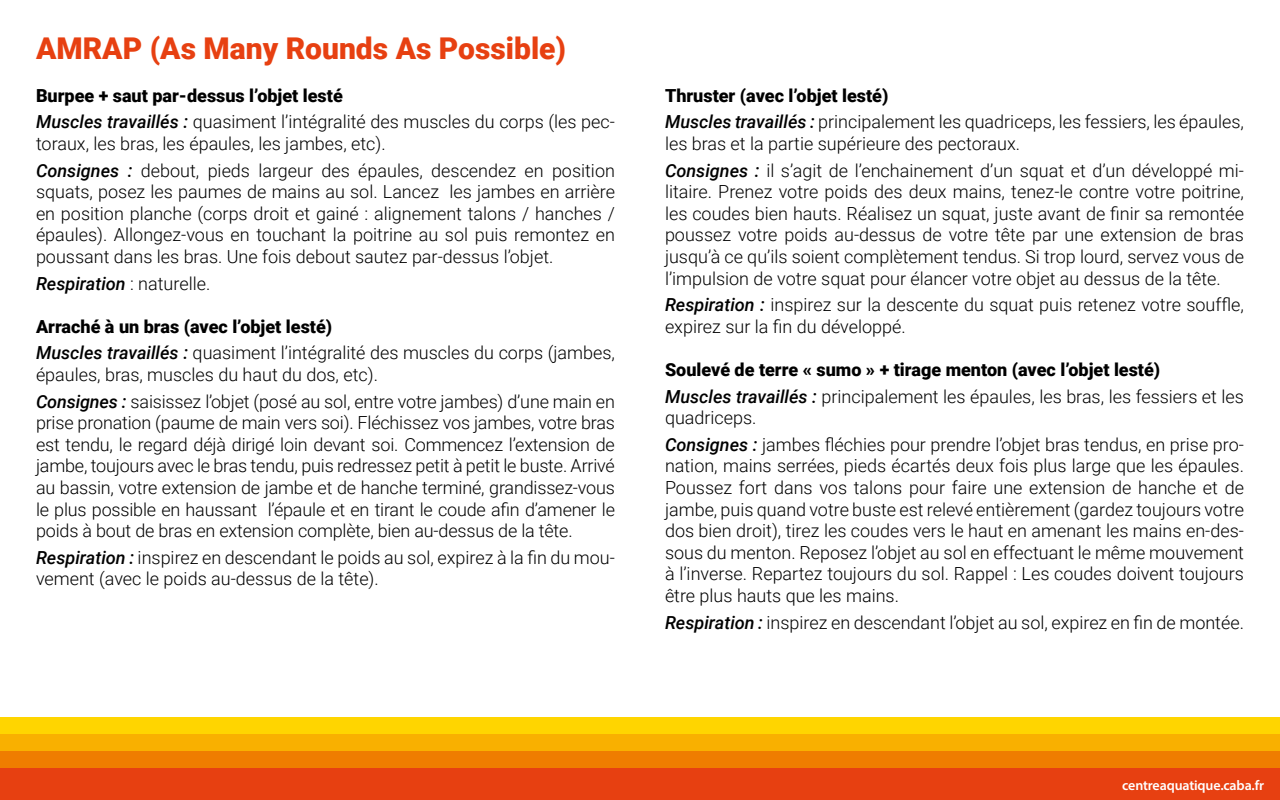
<style>
.page{position:relative;width:1280px;height:800px;background:#fff}
.page>*{position:absolute;margin:0;border:0;box-sizing:border-box;transform-origin:0 0}
.t1{font:900 30px "Roboto";color:#e74011}
.t2{font:300 18px/21.6px "Roboto";color:#000}
.t3{font:900 18px "Roboto";color:#000}
.t4{font:italic 500 18px "Roboto";color:#000}
.t5{font:600 14px "Myriad Pro";letter-spacing:-.01em;color:#fff}
.s1{font-weight:500;font-style:italic}
.s2{font-weight:300;font-style:normal}
</style>
<div class="page">
<div style="left:0;top:717px;width:1280px;height:17px;background:#ffd500"></div>
<div style="left:0;top:734px;width:1280px;height:17px;background:#f9b000"></div>
<div style="left:0;top:751px;width:1280px;height:18px;background:#ef7d00"></div>
<div style="left:0;top:769px;width:1280px;height:31px;background:#e74011"></div>
<p class="t1" style="left:36px;top:27px;width:532px">AMRAP (As Many Rounds As Possible)</p>
<p class="t3" style="left:36px;top:83px;width:308px">Burpee + saut par-dessus l’objet lesté</p>
<p class="t2" style="left:36px;top:110px;width:580px"><span class="s1">Muscles travaillés :</span> quasiment l’intégralité des muscles du corps (les pec&shy;toraux, les bras, les épaules, les jambes, etc).</p>
<p class="t2" style="left:36px;top:159px;width:581px;text-align:justify"><span class="s1">Consignes :</span> debout, pieds largeur des épaules, descendez en position squats, posez les paumes de mains au sol. Lancez les jambes en arrière en position planche (corps droit et gainé : alignement talons / hanches / épaules). Allongez-vous en touchant la poitrine au sol puis remontez en poussant dans les bras. Une fois debout sautez par-dessus l’objet.</p>
<p class="t4" style="left:36px;top:270px;width:176px">Respiration <span class="s2">: naturelle.</span></p>
<p class="t3" style="left:36px;top:314px;width:298px">Arraché à un bras (avec l’objet lesté)</p>
<p class="t2" style="left:36px;top:341px;width:580px"><span class="s1">Muscles travaillés :</span> quasiment l’intégralité des muscles du corps (jambes, épaules, bras, muscles du haut du dos, etc).</p>
<p class="t2" style="left:36px;top:390px;width:580px;text-align:justify"><span class="s1">Consignes :</span> saisissez l’objet (posé au sol, entre votre jambes) d’une main en prise pronation (paume de main vers soi). Fléchissez vos jambes, votre bras est tendu, le regard déjà dirigé loin devant soi. Commencez l’extension de jambe, toujours avec le bras tendu, puis redressez petit à petit le buste. Arrivé au bassin, votre extension de jambe et de hanche terminé, grandissez-vous le plus possible en haussant l’épaule et en tirant le coude afin d’amener le poids à bout de bras en extension complète, bien au-dessus de la tête.</p>
<p class="t2" style="left:36px;top:546px;width:580px"><span class="s1">Respiration :</span> inspirez en descendant le poids au sol, expirez à la fin du mou&shy;vement (avec le poids au-dessus de la tête).</p>
<p class="t3" style="left:665px;top:83px;width:225px">Thruster (avec l’objet lesté)</p>
<p class="t2" style="left:665px;top:110px;width:580px"><span class="s1">Muscles travaillés :</span> principalement les quadriceps, les fessiers, les épaules, les bras et la partie supérieure des pectoraux.</p>
<p class="t2" style="left:665px;top:159px;width:581px;text-align:justify"><span class="s1">Consignes :</span> il s’agit de l’enchainement d’un squat et d’un développé mi&shy;litaire. Prenez votre poids des deux mains, tenez-le contre votre poitrine, les coudes bien hauts. Réalisez un squat, juste avant de finir sa remontée poussez votre poids au-dessus de votre tête par une extension de bras jusqu’à ce qu’ils soient complètement tendus. Si trop lourd, servez vous de l’impulsion de votre squat pour élancer votre objet au dessus de la tête.</p>
<p class="t2" style="left:665px;top:293px;width:580px"><span class="s1">Respiration :</span> inspirez sur la descente du squat puis retenez votre souffle, expirez sur la fin du développé.</p>
<p class="t3" style="left:665px;top:357px;width:497px">Soulevé de terre « sumo » + tirage menton (avec l’objet lesté)</p>
<p class="t2" style="left:665px;top:385px;width:581px"><span class="s1">Muscles travaillés :</span> principalement les épaules, les bras, les fessiers et les quadriceps.</p>
<p class="t2" style="left:665px;top:433px;width:581px;text-align:justify"><span class="s1">Consignes :</span> jambes fléchies pour prendre l’objet bras tendus, en prise pro&shy;nation, mains serrées, pieds écartés deux fois plus large que les épaules.<br>Poussez fort dans vos talons pour faire une extension de hanche et de jambe, puis quand votre buste est relevé entièrement (gardez toujours votre dos bien droit), tirez les coudes vers le haut en amenant les mains en-des&shy;sous du menton. Reposez l’objet au sol en effectuant le même mouvement à l’inverse. Repartez toujours du sol. Rappel : Les coudes doivent toujours être plus hauts que les mains.</p>
<p class="t2" style="left:665px;top:611px;width:580px"><span class="s1">Respiration :</span> inspirez en descendant l’objet au sol, expirez en fin de montée.</p>
<p class="t5" style="left:1122px;top:776px;width:143px">centreaquatique.caba.fr</p>
</div>
